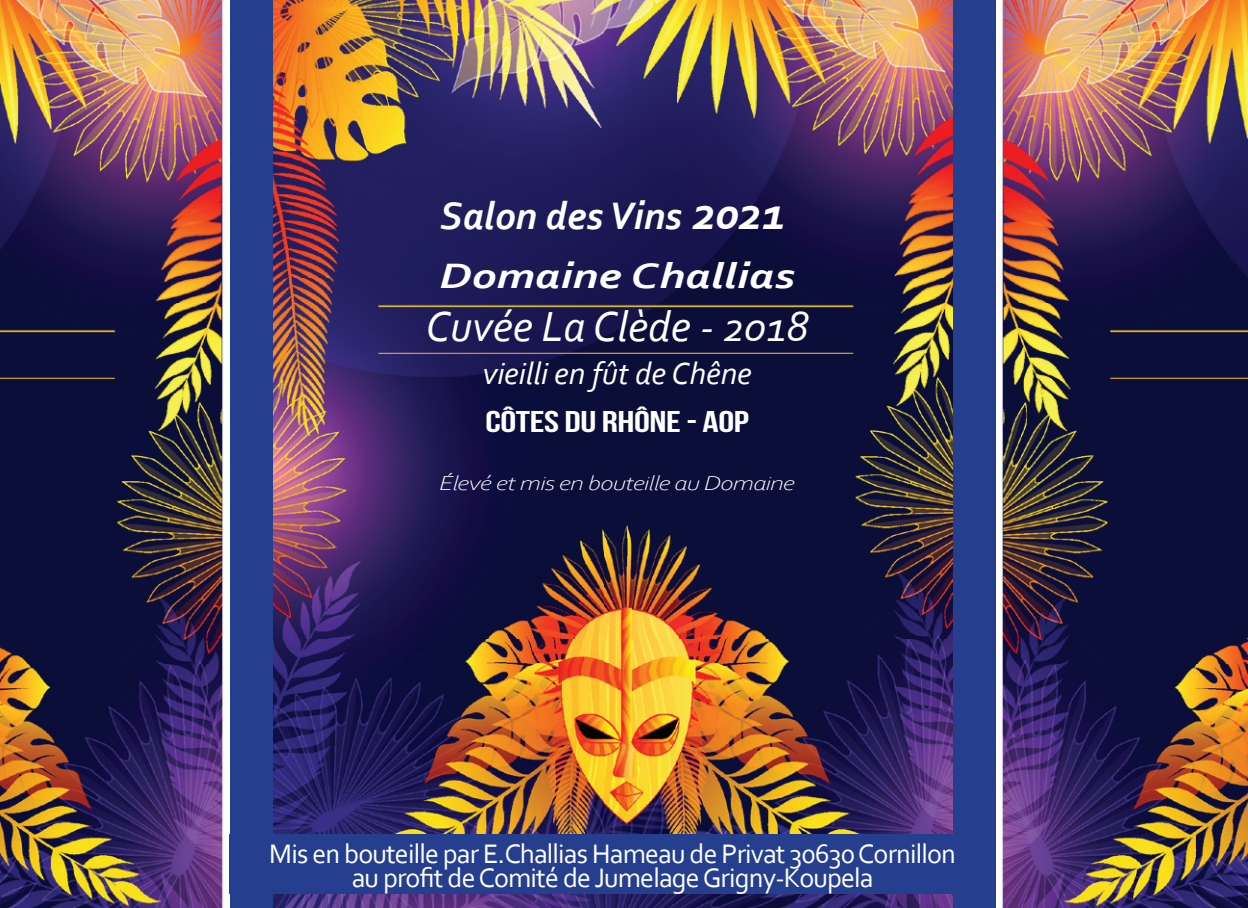
<style>
.page{position:relative;width:1248px;height:908px;background:#fff}
.page>*{position:absolute;margin:0;border:0;box-sizing:border-box;transform-origin:0 0}
.t1{font:italic 44px "Corbel";color:#fff}
.t2{font:italic 700 40px "Corbel";color:#fff}
.t3{font:italic 700 36.8px "Corbel";color:#fff;scale:1.3 1}
.t4{font:italic 32px "Corbel";color:#fff}
.t5{font:30px "Bebas Neue";letter-spacing:-.01em;color:#fff;scale:1.33 1}
.t6{font:28px/24px "Corbel";letter-spacing:-.03em;color:#fff;text-align:center}
.t7{font:italic 300 20.8px "Corbel";letter-spacing:-.03em;color:#fff;scale:1.33 1}
.s1{font-size:48px}
</style>
<div class="page">
<img style="left:272px;top:638px;width:680px;height:269px">
<img style="left:272px;top:0;width:680px;height:638px">
<div style="left:952px;top:0;width:295px;height:907px;background:#253f8e"></div>
<div style="left:0;top:0;width:272px;height:907px;background:#253f8e"></div>
<img style="left:0;top:303px;width:229px;height:604px">
<img style="left:0;top:0;width:229px;height:303px">
<img style="left:996px;top:303px;width:251px;height:604px">
<img style="left:996px;top:0;width:251px;height:303px">
<div style="left:229px;top:834px;width:767px;height:59px;background:#253f8e"></div>
<p class="t2" style="left:440px;top:190px;width:346px">Salon des Vins <span class="s1">2021</span></p>
<p class="t3" style="left:439px;top:253px;width:275px">Domaine Challias</p>
<p class="t1" style="left:426px;top:299px;width:384px">Cuvée La Clède - 2018</p>
<p class="t4" style="left:482px;top:354px;width:271px">vieilli en fût de Chêne</p>
<p class="t5" style="left:485px;top:405px;width:200px">CÔTES DU RHÔNE - AOP</p>
<p class="t7" style="left:439px;top:469px;width:269px">Élevé et mis en bouteille au Domaine</p>
<p class="t6" style="left:269px;top:840px;width:688px">Mis en bouteille par E.Challias Hameau de Privat 30630 Cornillon au profit de Comité de Jumelage Grigny-Koupela</p>
</div>
